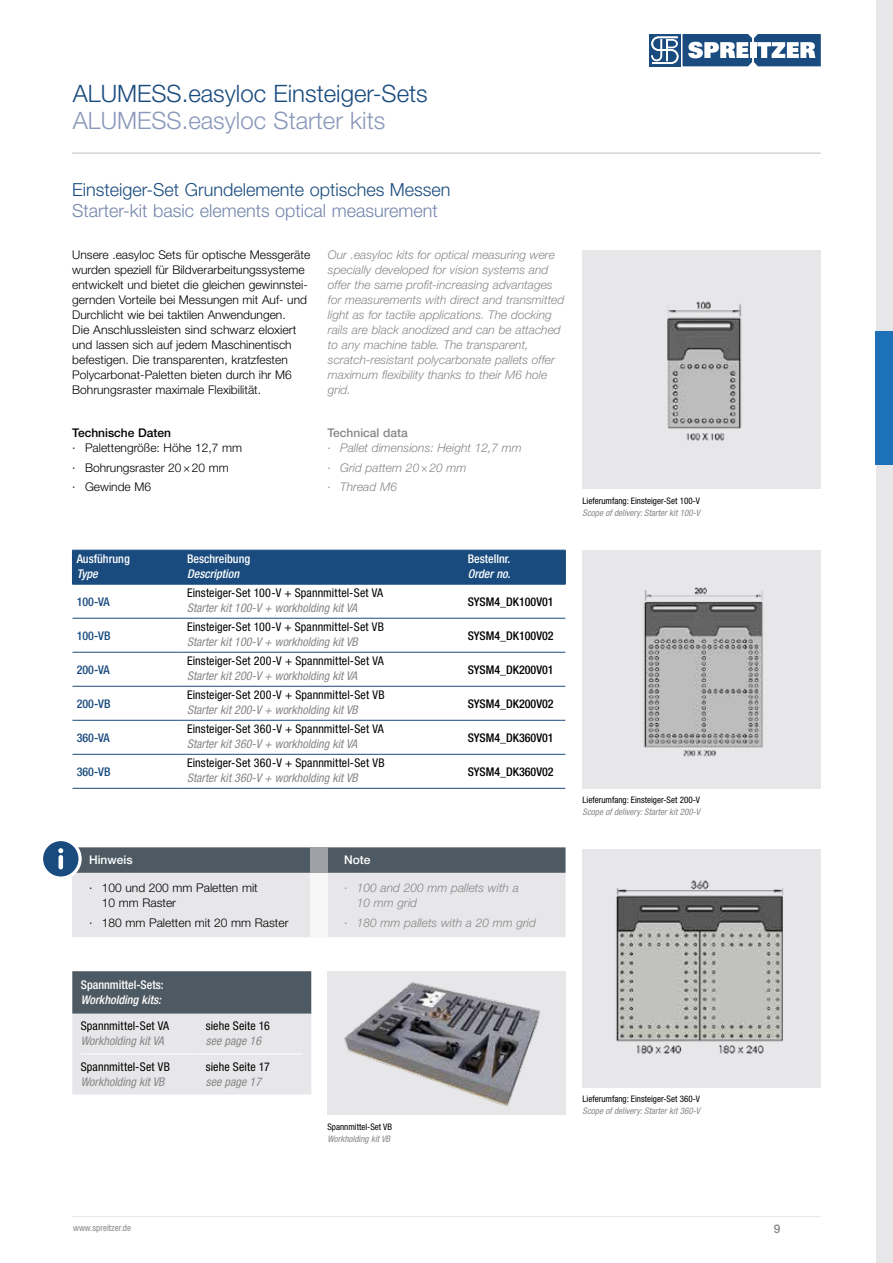
<style>
.page{position:relative;width:893px;height:1263px;background:#fff}
.page>*{position:absolute;margin:0;border:0;box-sizing:border-box;transform-origin:0 0}
.t1{font:300 24px "Helvetica Neue LT Std";color:#1a4b7e}
.t2{font:300 24px "Helvetica Neue LT Std";color:#8a98ba}
.t3{font:300 18px "Helvetica Neue LT Std";color:#1a4b7e}
.t4{font:300 18px "Helvetica Neue LT Std";color:#7486ad}
.t5{font:300 12px/15px "Helvetica Neue LT Std";color:#000}
.t6{font:italic 300 12px/15px "Helvetica Neue LT Std";color:#878787}
.t7{font:condensed 12px "Helvetica Neue LT Std";letter-spacing:.01em;color:#000}
.t8{font:italic condensed 12px "Helvetica Neue LT Std";color:#878787}
.t9{font:500 condensed 12px "Helvetica Neue LT Std";color:#000}
.t10{font:500 condensed 12px "Helvetica Neue LT Std";color:#fff}
.t11{font:italic 500 condensed 12px "Helvetica Neue LT Std";color:#fff}
.t12{font:500 condensed 12px "Helvetica Neue LT Std";color:#1a4b7e}
.t13{font:500 12px "Helvetica Neue LT Std";color:#000}
.t14{font:500 12px "Helvetica Neue LT Std";color:#fff}
.t15{font:500 12px "Helvetica Neue LT Std";color:#878787}
.t16{font:condensed 9px "Helvetica Neue LT Std";color:#000}
.t17{font:italic condensed 9px "Helvetica Neue LT Std";color:#878787}
.t18{font:condensed 9px "Helvetica Neue LT Std";color:#878787}
.s1{font-weight:500;font-style:normal}
.s2{font-style:normal}
</style>
<div class="page">
<hr style="left:72px;top:153px;width:749px;height:1px;background:#bdbec4">
<hr style="left:72px;top:1216px;width:749px;height:1px;background:#e7e7ea">
<div style="left:876px;top:0;width:17px;height:1263px;background:#e7e7ea"></div>
<div style="left:649px;top:34px;width:32px;height:32px;background:#1a4b7e"></div>
<svg style="left:651px;top:34px;width:170px;height:32px"></svg>
<div style="left:327px;top:971px;width:239px;height:143px;background:#e7e7ea"></div>
<img style="left:344px;top:982px;width:196px;height:125px">
<div style="left:583px;top:251px;width:238px;height:238px;background:#e7e7ea"></div>
<img style="left:667px;top:301px;width:75px;height:140px">
<div style="left:73px;top:551px;width:492px;height:33px;background:#1a4b7e"></div>
<hr style="left:72px;top:550px;width:111px;height:1px;background:#1a4b7e">
<hr style="left:72px;top:550px;width:1px;height:34px;background:#1a4b7e">
<hr style="left:183px;top:550px;width:272px;height:1px;background:#1a4b7e">
<hr style="left:455px;top:550px;width:111px;height:1px;background:#1a4b7e">
<hr style="left:183px;top:550px;width:1px;height:34px;background:#1a4b7e">
<hr style="left:455px;top:550px;width:1px;height:34px;background:#1a4b7e">
<hr style="left:565px;top:550px;width:1px;height:34px;background:#1a4b7e">
<hr style="left:72px;top:584px;width:111px;height:1px;background:#1a4b7e">
<hr style="left:72px;top:618px;width:111px;height:1px;background:#1a4b7e">
<hr style="left:72px;top:652px;width:111px;height:1px;background:#1a4b7e">
<hr style="left:72px;top:686px;width:111px;height:1px;background:#1a4b7e">
<hr style="left:72px;top:720px;width:111px;height:1px;background:#1a4b7e">
<hr style="left:72px;top:754px;width:111px;height:1px;background:#1a4b7e">
<hr style="left:183px;top:584px;width:272px;height:1px;background:#1a4b7e">
<hr style="left:183px;top:618px;width:272px;height:1px;background:#1a4b7e">
<hr style="left:183px;top:652px;width:272px;height:1px;background:#1a4b7e">
<hr style="left:183px;top:686px;width:272px;height:1px;background:#1a4b7e">
<hr style="left:183px;top:720px;width:272px;height:1px;background:#1a4b7e">
<hr style="left:183px;top:754px;width:272px;height:1px;background:#1a4b7e">
<hr style="left:455px;top:584px;width:111px;height:1px;background:#1a4b7e">
<hr style="left:455px;top:618px;width:110px;height:1px;background:#1a4b7e">
<hr style="left:455px;top:652px;width:110px;height:1px;background:#1a4b7e">
<hr style="left:455px;top:686px;width:110px;height:1px;background:#1a4b7e">
<hr style="left:455px;top:720px;width:110px;height:1px;background:#1a4b7e">
<hr style="left:455px;top:754px;width:110px;height:1px;background:#1a4b7e">
<hr style="left:72px;top:788px;width:111px;height:1px;background:#1a4b7e">
<hr style="left:183px;top:788px;width:272px;height:1px;background:#1a4b7e">
<hr style="left:455px;top:788px;width:110px;height:1px;background:#1a4b7e">
<div style="left:583px;top:550px;width:238px;height:238px;background:#e7e7ea"></div>
<img style="left:643px;top:587px;width:120px;height:170px">
<div style="left:583px;top:849px;width:238px;height:238px;background:#e7e7ea"></div>
<img style="left:616px;top:880px;width:168px;height:174px">
<svg style="left:72px;top:971px;width:239px;height:123px;background:#b1b6bb"></svg>
<hr style="left:81px;top:1053px;width:119px;height:1px;background:#fff">
<hr style="left:200px;top:1053px;width:103px;height:1px;background:#fff">
<svg style="left:72px;top:847px;width:494px;height:90px;background:#bcbfc4"></svg>
<div style="left:310px;top:873px;width:17px;height:64px;background:#f7f7f8"></div>
<div style="left:40px;top:838px;width:42px;height:42px;border:9px solid #fff;border-radius:50%"></div>
<div style="left:43px;top:841px;width:35px;height:35px;background:#1a4b7e;border-radius:50%"></div>
<hr style="left:59px;top:855px;width:4px;height:14px;background:#fff;border-radius:2px">
<svg style="left:58px;top:848px;width:5px;height:5px"></svg>
<div style="left:876px;top:332px;width:17px;height:133px;background:#1d71b8"></div>
<h1 class="t1" style="left:73px;top:79px;width:356px">ALUMESS.easyloc Einsteiger-Sets</h1>
<h1 class="t2" style="left:73px;top:106px;width:314px">ALUMESS.easyloc Starter kits</h1>
<h2 class="t3" style="left:72px;top:178px;width:380px">Einsteiger-Set Grundelemente optisches Messen</h2>
<h2 class="t4" style="left:72px;top:199px;width:367px">Starter-kit basic elements optical measurement</h2>
<p class="t5" style="left:72px;top:247px;width:239px">Unsere .easyloc Sets für optische Messgeräte wurden speziell für Bildverarbeitungssysteme entwickelt und bietet die gleichen gewinnstei&shy;gernden Vorteile bei Messungen mit Auf- und Durchlicht wie bei taktilen Anwendungen.<br>Die Anschlussleisten sind schwarz eloxiert und lassen sich auf jedem Maschinentisch befestigen. Die transparenten, kratzfesten Polycarbonat-Paletten bieten durch ihr M6<br>Bohrungsraster maximale Flexibilität.</p>
<p class="t6" style="left:328px;top:248px;width:238px">Our .easyloc kits for optical measuring were specially developed for vision systems and offer the same profit-increasing advantages for measurements with direct and transmitted light as for tactile applications. The docking rails are black anodized and can be attached to any machine table. The transparent, scratch-resistant polycarbonate pallets offer maximum flexibility thanks to their M6 hole grid.</p>
<p class="t6" style="left:327px;top:425px;width:196px"><span class="s1">Technical data<br></span><span class="s2">·</span> Pallet dimensions: Height 12,7 mm</p>
<p class="t6" style="left:327px;top:457px;width:141px;line-height:19.5px"><span class="s2">·</span> Grid pattern 20×20 mm <span class="s2">·</span> Thread M6</p>
<p class="t13" style="left:72px;top:426px;width:100px">Technische Daten</p>
<p class="t5" style="left:72px;top:438px;width:171px;line-height:19.5px">· Palettengröße: Höhe 12,7 mm · Bohrungsraster 20×20 mm<br>· Gewinde M6</p>
<p class="t10" style="left:77px;top:552px;width:55px">Ausführung</p>
<p class="t11" style="left:77px;top:567px;width:23px">Type</p>
<p class="t10" style="left:187px;top:552px;width:65px">Beschreibung</p>
<p class="t11" style="left:187px;top:567px;width:54px">Description</p>
<p class="t10" style="left:468px;top:552px;width:44px">Bestellnr.</p>
<p class="t11" style="left:468px;top:567px;width:44px">Order no.</p>
<p class="t12" style="left:77px;top:594px;width:35px">100-VA</p>
<p class="t7" style="left:187px;top:586px;width:198px">Einsteiger-Set 100-V + Spannmittel-Set VA</p>
<p class="t8" style="left:187px;top:601px;width:172px">Starter kit 100-V + workholding kit VA</p>
<p class="t9" style="left:468px;top:594px;width:87px">SYSM4_DK100V01</p>
<p class="t12" style="left:77px;top:628px;width:35px">100-VB</p>
<p class="t7" style="left:187px;top:620px;width:198px">Einsteiger-Set 100-V + Spannmittel-Set VB</p>
<p class="t8" style="left:187px;top:635px;width:172px">Starter kit 100-V + workholding kit VB</p>
<p class="t9" style="left:468px;top:628px;width:87px">SYSM4_DK100V02</p>
<p class="t12" style="left:77px;top:662px;width:35px">200-VA</p>
<p class="t7" style="left:187px;top:654px;width:198px">Einsteiger-Set 200-V + Spannmittel-Set VA</p>
<p class="t8" style="left:187px;top:669px;width:172px">Starter kit 200-V + workholding kit VA</p>
<p class="t9" style="left:468px;top:662px;width:87px">SYSM4_DK200V01</p>
<p class="t12" style="left:77px;top:696px;width:35px">200-VB</p>
<p class="t7" style="left:187px;top:688px;width:199px">Einsteiger-Set 200-V + Spannmittel-Set VB</p>
<p class="t8" style="left:187px;top:703px;width:172px">Starter kit 200-V + workholding kit VB</p>
<p class="t9" style="left:468px;top:696px;width:87px">SYSM4_DK200V02</p>
<p class="t12" style="left:77px;top:730px;width:35px">360-VA</p>
<p class="t7" style="left:187px;top:722px;width:198px">Einsteiger-Set 360-V + Spannmittel-Set VA</p>
<p class="t8" style="left:187px;top:737px;width:172px">Starter kit 360-V + workholding kit VA</p>
<p class="t9" style="left:468px;top:730px;width:87px">SYSM4_DK360V01</p>
<p class="t12" style="left:77px;top:764px;width:35px">360-VB</p>
<p class="t7" style="left:187px;top:756px;width:199px">Einsteiger-Set 360-V + Spannmittel-Set VB</p>
<p class="t8" style="left:187px;top:771px;width:172px">Starter kit 360-V + workholding kit VB</p>
<p class="t9" style="left:468px;top:764px;width:87px">SYSM4_DK360V02</p>
<p class="t14" style="left:89px;top:853px;width:45px">Hinweis</p>
<p class="t14" style="left:344px;top:853px;width:28px">Note</p>
<p class="t5" style="left:102px;top:880px;width:157px;text-indent:-13px">· 100 und 200 mm Paletten mit<br>10 mm Raster</p>
<p class="t5" style="left:89px;top:914px;width:201px">· 180 mm Paletten mit 20 mm Raster</p>
<p class="t6" style="left:357px;top:880px;width:164px;text-indent:-13px"><span class="s2">·</span> 100 and 200 mm pallets with a<br>10 mm grid</p>
<p class="t6" style="left:344px;top:915px;width:193px"><span class="s2">·</span> 180 mm pallets with a 20 mm grid</p>
<p class="t16" style="left:583px;top:496px;width:119px">Lieferumfang: Einsteiger-Set 100-V</p>
<p class="t17" style="left:583px;top:508px;width:119px">Scope of delivery: Starter kit 100-V</p>
<p class="t16" style="left:583px;top:795px;width:119px">Lieferumfang: Einsteiger-Set 200-V</p>
<p class="t17" style="left:583px;top:807px;width:119px">Scope of delivery: Starter kit 200-V</p>
<p class="t10" style="left:81px;top:978px;width:84px">Spannmittel-Sets:</p>
<p class="t11" style="left:81px;top:993px;width:82px">Workholding kits:</p>
<p class="t7" style="left:81px;top:1019px;width:90px">Spannmittel-Set VA</p>
<p class="t8" style="left:81px;top:1034px;width:84px">Workholding kit VA</p>
<p class="t7" style="left:81px;top:1060px;width:91px">Spannmittel-Set VB</p>
<p class="t8" style="left:81px;top:1075px;width:85px">Workholding kit VB</p>
<p class="t7" style="left:206px;top:1019px;width:66px">siehe Seite 16</p>
<p class="t8" style="left:206px;top:1034px;width:57px">see page 16</p>
<p class="t7" style="left:206px;top:1060px;width:66px">siehe Seite 17</p>
<p class="t8" style="left:206px;top:1075px;width:57px">see page 17</p>
<p class="t16" style="left:327px;top:1121px;width:66px">Spannmittel-Set VB</p>
<p class="t17" style="left:327px;top:1133px;width:64px">Workholding kit VB</p>
<p class="t16" style="left:583px;top:1094px;width:119px">Lieferumfang: Einsteiger-Set 360-V</p>
<p class="t17" style="left:583px;top:1106px;width:119px">Scope of delivery: Starter kit 360-V</p>
<p class="t18" style="left:73px;top:1222px;width:59px">www.spreitzer.de</p>
<p class="t15" style="left:774px;top:1222px;width:8px">9</p>
</div>
